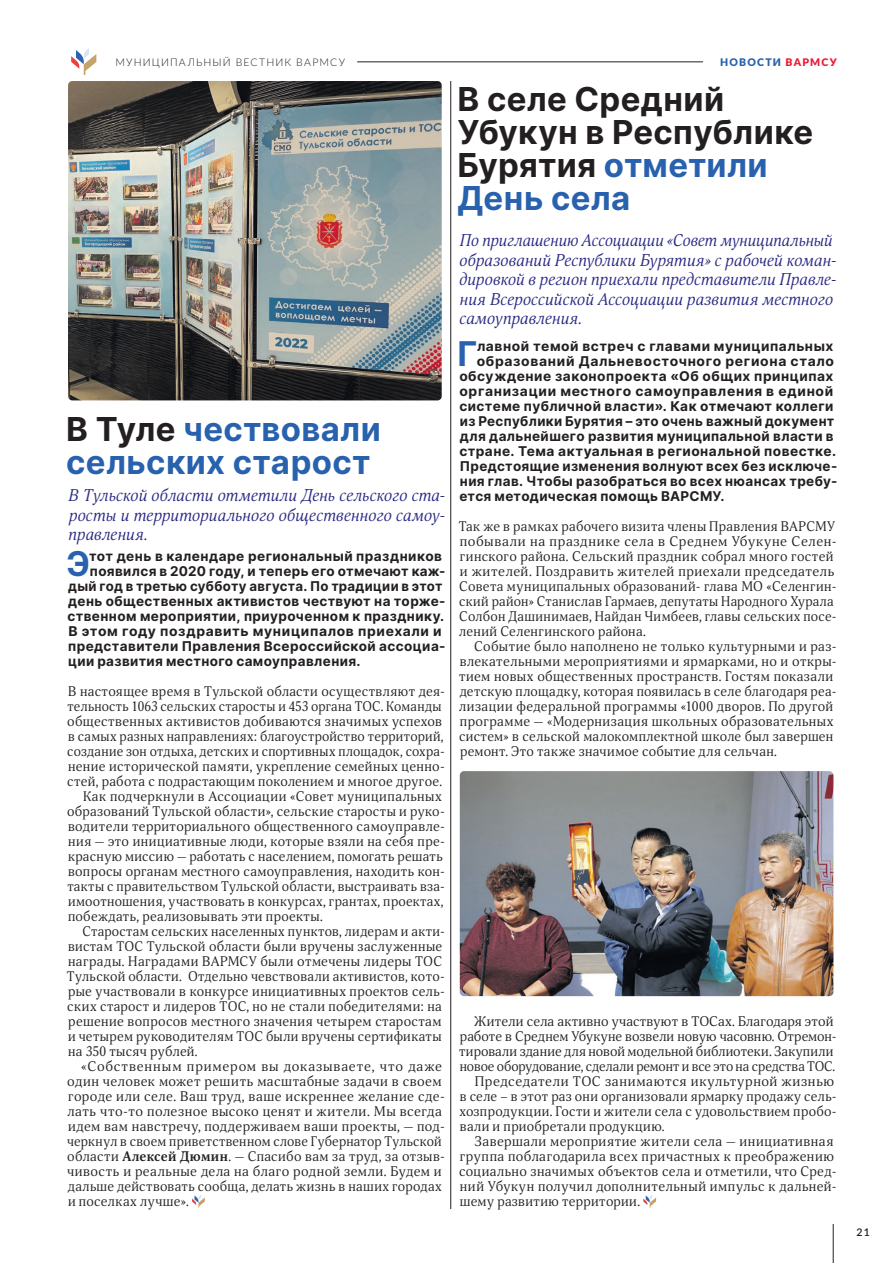
<style>
.page{position:relative;width:893px;height:1263px;background:#fff}
.page>*{position:absolute;margin:0;border:0;box-sizing:border-box;transform-origin:0 0}
.t1{font:700 34.2px "Inter";color:#2861ae}
.t2{font:700 33px/33px "Inter";letter-spacing:.01em;color:#231f20}
.t3{font:700 33px/33px "Inter";letter-spacing:.01em;color:#2861ae}
.t4{font:italic 16.5px/19.5px "Orbi";letter-spacing:.01em;color:#2a2984;text-align:justify}
.t5{font:13.5px/15px "Orbi";letter-spacing:.025em;color:#231f20}
.t6{font:700 13.5px "Inter";letter-spacing:.03em;color:#231f20}
.t7{font:700 13.5px "Inter";letter-spacing:.05em;color:#231f20}
.t8{font:13.5px "Orbi";letter-spacing:-.005em;color:#231f20}
.t9{font:13.5px "Orbi";letter-spacing:.005em;color:#231f20}
.t10{font:13.5px "Orbi";color:#231f20}
.t11{font:13.5px "Orbi";letter-spacing:.045em;color:#231f20}
.t12{font:13.5px "Orbi";letter-spacing:.06em;color:#231f20}
.t13{font:300 10.5px "Lato";letter-spacing:.11em;color:#231f20}
.t14{font:900 10.5px "Lato";letter-spacing:.11em;color:#2861ae}
.t15{font:600 10.5px "Lato";color:#231f20}
.s1{color:#231f20}
.s2{font-weight:700}
.s3{color:#ed1a35}
.s4{color:#2861ae}
</style>
<div class="page">
<svg style="left:192px;top:1195px;width:13px;height:13px"></svg>
<svg style="left:643px;top:1195px;width:13px;height:13px"></svg>
<img style="left:460px;top:771px;width:373px;height:225px">
<img style="left:68px;top:81px;width:374px;height:319px">
<hr style="left:450px;top:81px;width:1px;height:1128px;background:#231f20">
<svg style="left:71px;top:48px;width:25px;height:27px"></svg>
<hr style="left:357px;top:62px;width:476px;height:1px;background:#231f20">
<hr style="left:833px;top:1224px;width:1px;height:39px;background:#231f20">
<div style="left:703px;top:51px;width:134px;height:25px;background:#fff"></div>
<p class="t13" style="left:115px;top:55px;width:231px">МУНИЦИПАЛЬНЫЙ ВЕСТНИК ВАРМСУ</p>
<h2 class="t3" style="left:66px;top:412px;width:316px"><span class="s1">В Туле</span> чествовали сельских старост</h2>
<p class="t4" style="left:68px;top:486px;width:378px">В Тульской области отметили День сельского ста&shy;росты и территориального общественного самоу&shy;правления.</p>
<h1 class="t1" style="left:66px;top:539px;width:25px">Э</h1>
<p class="t6" style="left:89px;top:546px;width:354px">тот день в календаре региональный праздников</p>
<p class="t6" style="left:90px;top:561px;width:357px">появился в 2020 году, и теперь его отмечают каж-</p>
<p class="t6" style="left:68px;top:576px;width:376px">дый год в третью субботу августа. По традиции в этот</p>
<p class="t6" style="left:68px;top:591px;width:379px">день общественных активистов чествуют на торже-</p>
<p class="t6" style="left:68px;top:606px;width:378px">ственном мероприятии, приуроченном к празднику.</p>
<p class="t6" style="left:68px;top:621px;width:375px">В этом году поздравить муниципалов приехали и</p>
<p class="t6" style="left:68px;top:636px;width:379px">представители Правления Всероссийской ассоциа-</p>
<p class="t6" style="left:68px;top:651px;width:294px">ции развития местного самоуправления.</p>
<p class="t5" style="left:68px;top:684px;width:378px">В настоящее время в Тульской области осуществляют дея-</p>
<p class="t5" style="left:67px;top:699px;width:376px">тельность 1063 сельских старосты и 453 органа ТОС. Команды</p>
<p class="t5" style="left:67px;top:714px;width:376px">общественных активистов добиваются значимых успехов</p>
<p class="t5" style="left:68px;top:729px;width:377px">в самых разных направлениях: благоустройство территорий,</p>
<p class="t5" style="left:67px;top:744px;width:379px">создание зон отдыха, детских и спортивных площадок, сохра-</p>
<p class="t5" style="left:68px;top:759px;width:378px">нение исторической памяти, укрепление семейных ценно-</p>
<p class="t5" style="left:67px;top:774px;width:376px">стей, работа с подрастающим поколением и многое другое.</p>
<p class="t5" style="left:83px;top:789px;width:360px">Как подчеркнули в Ассоциации «Совет муниципальных</p>
<p class="t5" style="left:67px;top:804px;width:379px">образований Тульской области», сельские старосты и руко-</p>
<p class="t5" style="left:68px;top:819px;width:378px">водители территориального общественного самоуправле-</p>
<p class="t5" style="left:68px;top:834px;width:378px">ния — это инициативные люди, которые взяли на себя пре-</p>
<p class="t5" style="left:68px;top:849px;width:376px">красную миссию — работать с населением, помогать решать</p>
<p class="t5" style="left:68px;top:864px;width:378px">вопросы органам местного самоуправления, находить кон-</p>
<p class="t5" style="left:67px;top:879px;width:379px">такты с правительством Тульской области, выстраивать вза-</p>
<p class="t5" style="left:68px;top:894px;width:377px">имоотношения, участвовать в конкурсах, грантах, проектах,</p>
<p class="t5" style="left:68px;top:909px;width:256px">побеждать, реализовывать эти проекты.</p>
<p class="t5" style="left:83px;top:924px;width:364px">Старостам сельских населенных пунктов, лидерам и акти-</p>
<p class="t5" style="left:68px;top:939px;width:376px">вистам ТОС Тульской области были вручены заслуженные</p>
<p class="t5" style="left:68px;top:954px;width:376px">награды. Наградами ВАРМСУ были отмечены лидеры ТОС</p>
<p class="t5" style="left:67px;top:969px;width:379px">Тульской области. Отдельно чевствовали активистов, кото-</p>
<p class="t5" style="left:68px;top:984px;width:378px">рые участвовали в конкурсе инициативных проектов сель-</p>
<p class="t5" style="left:67px;top:999px;width:376px">ских старост и лидеров ТОС, но не стали победителями: на</p>
<p class="t5" style="left:68px;top:1014px;width:375px">решение вопросов местного значения четырем старостам</p>
<p class="t5" style="left:68px;top:1029px;width:375px">и четырем руководителям ТОС были вручены сертификаты</p>
<p class="t5" style="left:68px;top:1044px;width:131px">на 350 тысяч рублей.</p>
<p class="t12" style="left:81px;top:1057px;width:362px">«Собственным примером вы доказываете, что даже</p>
<p class="t5" style="left:67px;top:1074px;width:376px">один человек может решить масштабные задачи в своем</p>
<p class="t5" style="left:68px;top:1089px;width:378px">городе или селе. Ваш труд, ваше искреннее желание сде-</p>
<p class="t5" style="left:67px;top:1104px;width:376px">лать что-то полезное высоко ценят и жители. Мы всегда</p>
<p class="t5" style="left:68px;top:1119px;width:378px">идем вам навстречу, поддерживаем ваши проекты, — под-</p>
<p class="t5" style="left:67px;top:1134px;width:376px">черкнул в своем приветственном слове Губернатор Тульской</p>
<p class="t5" style="left:67px;top:1149px;width:379px">области <span class="s2">Алексей Дюмин</span>. — Спасибо вам за труд, за отзыв-</p>
<p class="t5" style="left:67px;top:1164px;width:376px">чивость и реальные дела на благо родной земли. Будем и</p>
<p class="t5" style="left:68px;top:1179px;width:375px">дальше действовать сообща, делать жизнь в наших городах</p>
<p class="t5" style="left:68px;top:1194px;width:122px">и поселках лучше».</p>
<p class="t14" style="left:720px;top:54px;width:118px">НОВОСТИ <span class="s3">ВАРМСУ</span></p>
<h2 class="t2" style="left:458px;top:82px;width:357px">В селе Средний<br>Убукун в Республике<br>Бурятия <span class="s4">отметили<br>День села</span></h2>
<p class="t4" style="left:459px;top:231px;width:379px;text-align:left">По приглашению Ассоциации «Совет муниципальный образований Республики Бурятия» с рабочей коман&shy;дировкой в регион приехали представители Правле&shy;ния Всероссийской Ассоциации развития местного самоуправления.</p>
<h1 class="t1" style="left:458px;top:329px;width:21px">Г</h1>
<p class="t6" style="left:477px;top:336px;width:358px">лавной темой встреч с главами муниципальных</p>
<p class="t7" style="left:477px;top:351px;width:359px">образований Дальневосточного региона стало</p>
<p class="t6" style="left:459px;top:366px;width:376px">обсуждение законопроекта «Об общих принципах</p>
<p class="t7" style="left:459px;top:381px;width:375px">организации местного самоуправления в единой</p>
<p class="t6" style="left:459px;top:396px;width:376px">системе публичной власти». Как отмечают коллеги</p>
<p class="t6" style="left:460px;top:411px;width:376px">из Республики Бурятия – это очень важный документ</p>
<p class="t6" style="left:460px;top:426px;width:375px">для дальнейшего развития муниципальной власти в</p>
<p class="t6" style="left:459px;top:441px;width:378px">стране. Тема актуальная в региональной повестке.</p>
<p class="t6" style="left:460px;top:456px;width:379px">Предстоящие изменения волнуют всех без исключе-</p>
<p class="t6" style="left:460px;top:471px;width:379px">ния глав. Чтобы разобраться во всех нюансах требу-</p>
<p class="t6" style="left:459px;top:486px;width:267px">ется методическая помощь ВАРСМУ.</p>
<p class="t5" style="left:459px;top:519px;width:379px">Так же в рамках рабочего визита члены Правления ВАРСМУ побывали на празднике села в Среднем Убукуне Селен&shy;гинского района. Сельский праздник собрал много гостей и жителей. Поздравить жителей приехали председатель Совета муниципальных образований- глава МО «Селенгин&shy;ский район» Станислав Гармаев, депутаты Народного Хурала Солбон Дашинимаев, Найдан Чимбеев, главы сельских посе&shy;лений Селенгинского района.</p>
<p class="t5" style="left:459px;top:639px;width:379px;text-indent:15px">Событие было наполнено не только культурными и раз&shy;влекательными мероприятиями и ярмарками, но и откры&shy;тием новых общественных пространств. Гостям показали детскую площадку, которая появилась в селе благодаря реа&shy;лизации федеральной программы «1000 дворов. По другой программе — «Модернизация школьных образовательных систем» в сельской малокомплектной школе был завершен ремонт. Это также значимое событие для сельчан.</p>
<p class="t5" style="left:474px;top:1014px;width:361px">Жители села активно участвуют в ТОСах. Благодаря этой</p>
<p class="t10" style="left:460px;top:1027px;width:378px">работе в Среднем Убукуне возвели новую часовню. Отремон-</p>
<p class="t9" style="left:459px;top:1042px;width:376px">тировали здание для новой модельной библиотеки. Закупили</p>
<p class="t8" style="left:460px;top:1057px;width:377px">новое оборудование, сделали ремонт и все это на средства ТОС.</p>
<p class="t5" style="left:475px;top:1074px;width:361px">Председатели ТОС занимаются икультурной жизнью</p>
<p class="t5" style="left:460px;top:1089px;width:378px">в селе – в этот раз они организовали ярмарку продажу сель-</p>
<p class="t5" style="left:459px;top:1104px;width:378px">хозпродукции. Гости и жители села с удовольствием пробо-</p>
<p class="t5" style="left:460px;top:1119px;width:206px">вали и приобретали продукцию.</p>
<p class="t5" style="left:474px;top:1134px;width:360px">Завершали мероприятие жители села — инициативная</p>
<p class="t5" style="left:460px;top:1149px;width:376px">группа поблагодарила всех причастных к преображению</p>
<p class="t5" style="left:459px;top:1164px;width:379px">социально значимых объектов села и отметили, что Сред-</p>
<p class="t11" style="left:460px;top:1177px;width:378px">ний Убукун получил дополнительный импульс к дальней-</p>
<p class="t5" style="left:460px;top:1194px;width:182px">шему развитию территории.</p>
<p class="t15" style="left:857px;top:1225px;width:15px">21</p>
</div>
